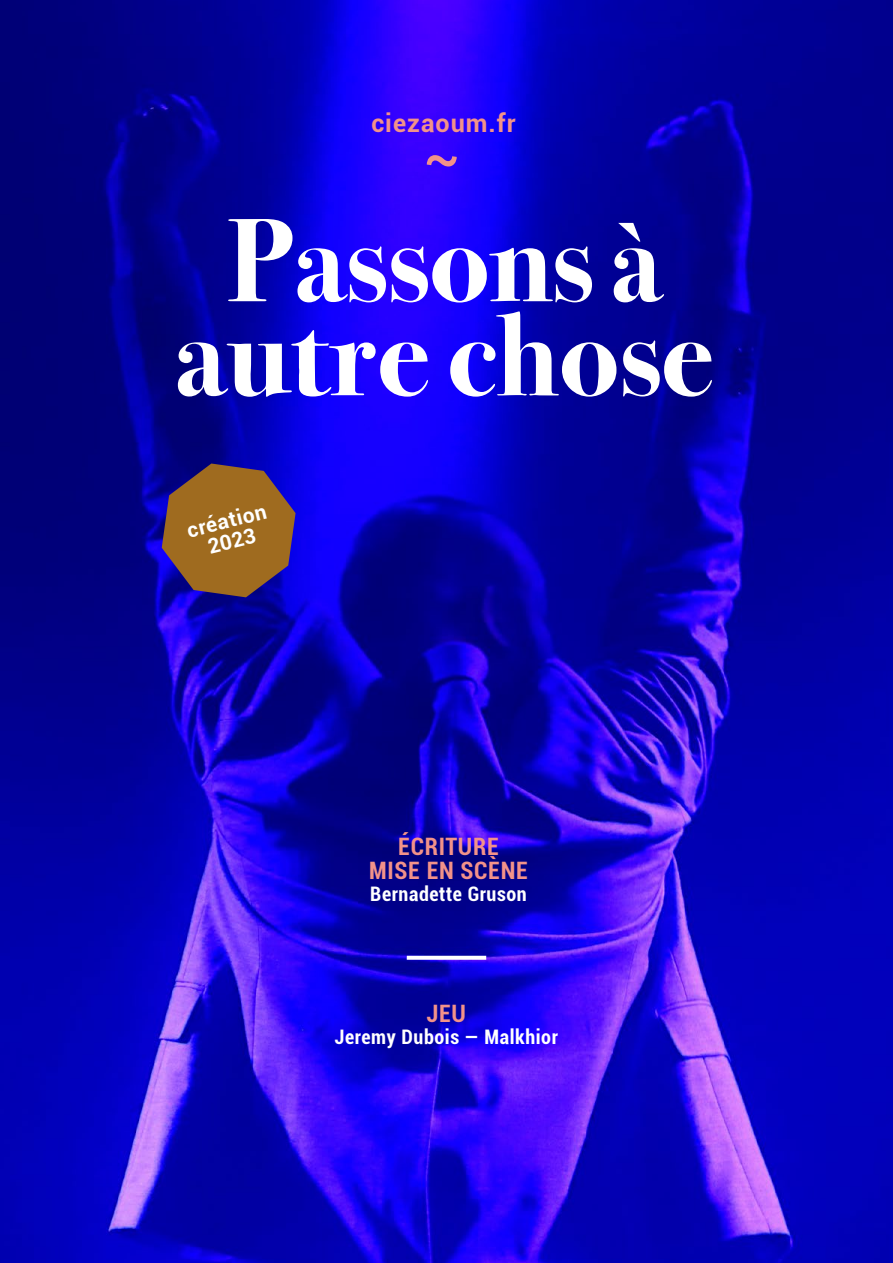
<style>
.page{position:relative;width:893px;height:1263px;background:#fff}
.page>*{position:absolute;margin:0;border:0;box-sizing:border-box;transform-origin:0 0}
.t1{font:500 54.45px "Roboto";color:#f29289}
.t2{font:700 25.2px "Roboto";letter-spacing:.04em;color:#f29289}
.t3{font:700 condensed 24px/24px "Roboto";letter-spacing:.03em;color:#f29289;text-align:center}
.t4{font:700 21px/21px "Roboto";color:#fff;text-align:center}
.t5{font:700 condensed 20.1px "Roboto";letter-spacing:.03em;color:#fff}
</style>
<div class="page">
<img style="left:0;top:0;width:893px;height:1263px">
<svg style="left:407px;top:956px;width:79px;height:4px"></svg>
<svg style="left:228px;top:219px;width:436px;height:83px"></svg>
<svg style="left:178px;top:311px;width:534px;height:86px"></svg>
<svg style="left:162px;top:463px;width:134px;height:134px;background:#785044"></svg>
<p class="t2" style="left:371px;top:105px;width:146px">ciezaoum.fr</p>
<h1 class="t1" style="left:424px;top:119px;width:38px">~</h1>
<p class="t4" style="left:185px;top:519px;width:83px;rotate:-14deg">création<br>2023</p>
<p class="t3" style="left:369px;top:833px;width:160px">ÉCRITURE<br>MISE EN SCÈNE</p>
<p class="t5" style="left:370px;top:880px;width:158px">Bernadette Gruson</p>
<p class="t3" style="left:427px;top:1001px;width:41px">JEU</p>
<p class="t5" style="left:335px;top:1023px;width:225px">Jeremy Dubois — Malkhior</p>
</div>
